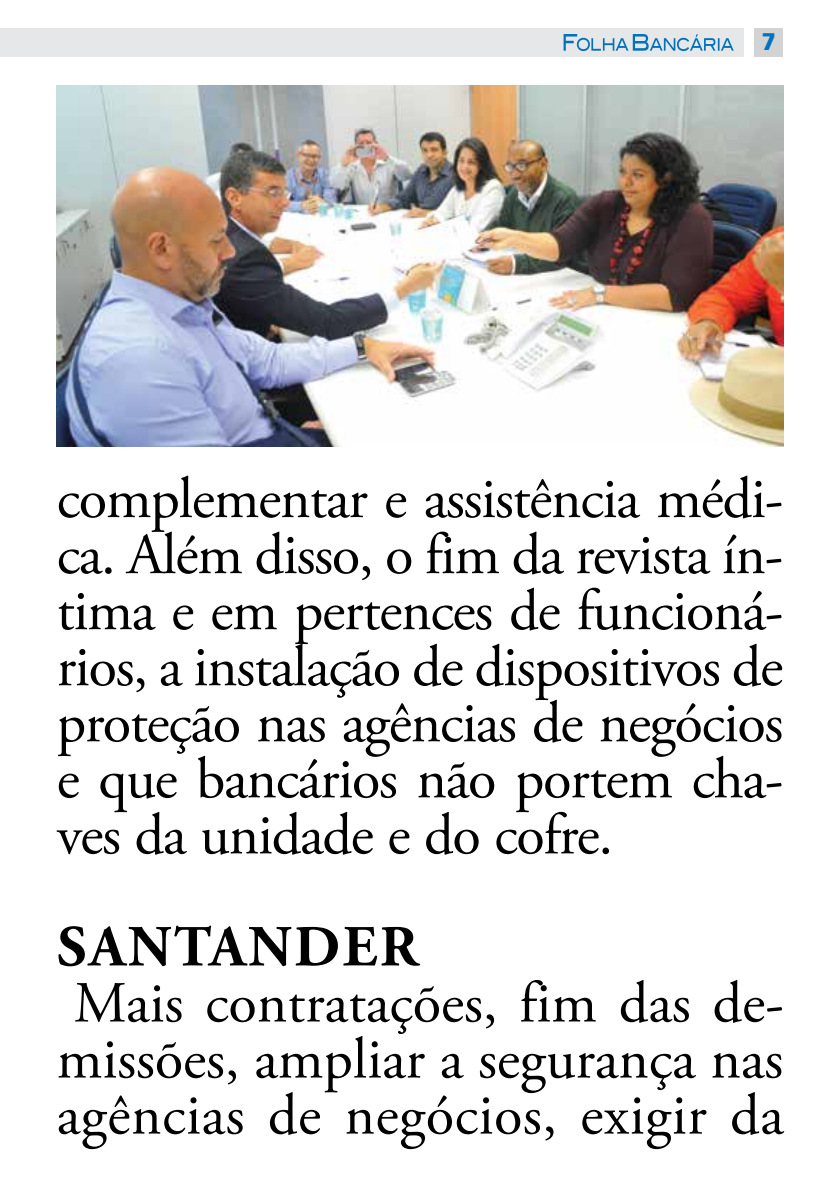
<style>
.page{position:relative;width:840px;height:1191px;background:#fff}
.page>*{position:absolute;margin:0;border:0;box-sizing:border-box;transform-origin:0 0}
.t1{font:58px/56px "Adobe Garamond Pro";letter-spacing:-.005em;color:#000;text-align:justify}
.t2{font:700 58px "Adobe Garamond Pro";letter-spacing:.045em;color:#000}
.t3{font:900 24px "Frutiger";color:#0072bc;scale:.95 1}
</style>
<div class="page">
<div style="left:0;top:28px;width:743px;height:29px;background:#e6e7e8"></div>
<div style="left:754px;top:28px;width:28px;height:29px;background:#d1d3d4"></div>
<svg style="left:563px;top:34px;width:170px;height:17px"></svg>
<img style="left:57px;top:85px;width:725px;height:361px">
<p class="t3" style="left:761px;top:27px;width:16px">7</p>
<p class="t1" style="left:57px;top:473px;width:727px">complementar e assistência médi&shy;ca. Além disso, o fim da revista ín&shy;tima e em pertences de funcioná&shy;rios, a instalação de dispositivos de proteção nas agências de negócios e que bancários não portem cha&shy;ves da unidade e do cofre.</p>
<p class="t2" style="left:57px;top:913px;width:362px">SANTANDER</p>
<p class="t1" style="left:57px;top:977px;width:728px">Mais contratações, fim das de&shy;missões, ampliar a segurança nas agências de negócios, exigir da</p>
</div>
